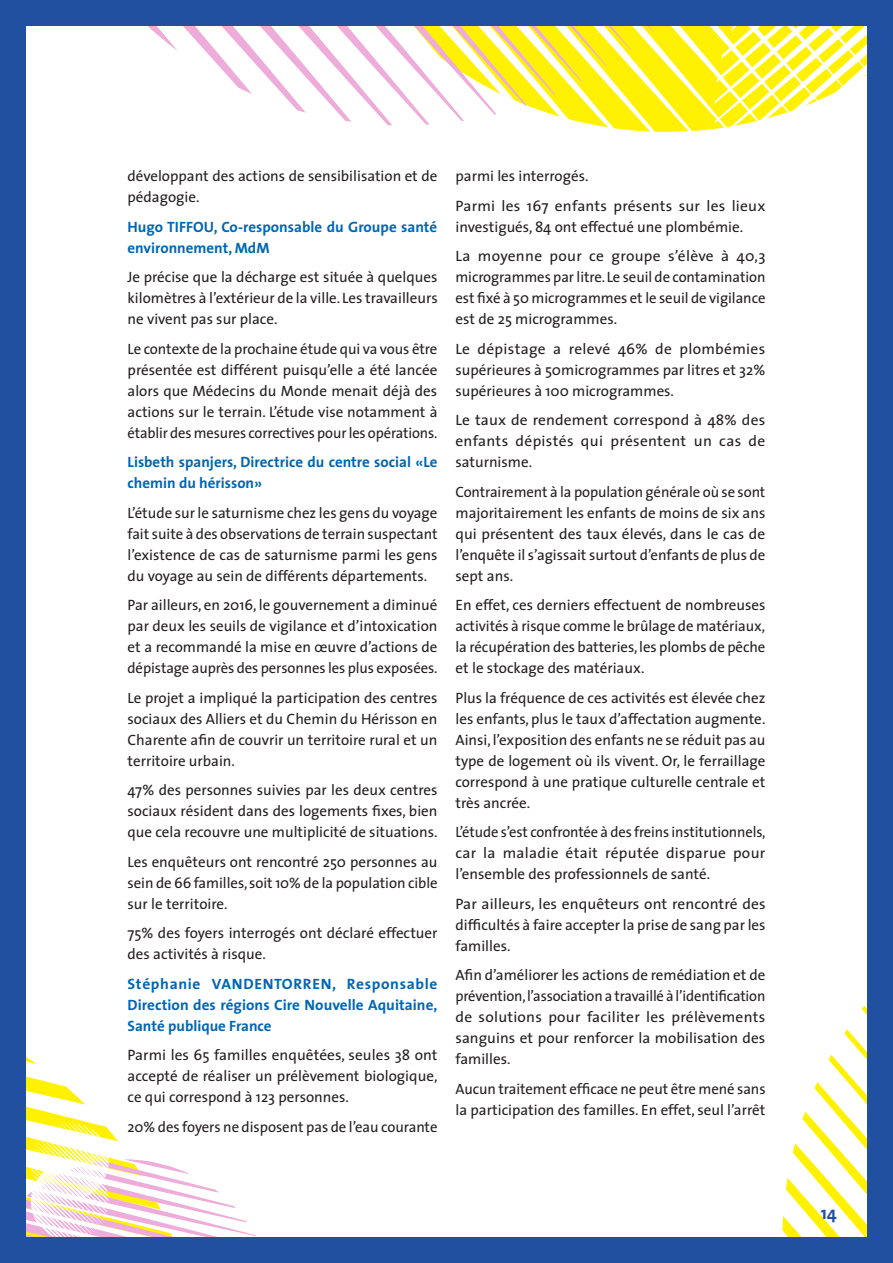
<style>
.page{position:relative;width:893px;height:1263px;background:#fff}
.page>*{position:absolute;margin:0;border:0;box-sizing:border-box;transform-origin:0 0}
.t1{font:700 18px "The Sans";color:#2150a1}
.t2{font:15px/21px "The Sans";color:#231f20;text-align:justify}
.t3{font:700 15px/21px "The Sans";color:#0166b3}
</style>
<div class="page">
<svg style="left:148px;top:26px;width:719px;height:106px"></svg>
<svg style="left:782px;top:1005px;width:85px;height:232px"></svg>
<svg style="left:26px;top:1057px;width:230px;height:180px"></svg>
<div style="left:0;top:0;width:26px;height:1263px;background:#2150a1"></div>
<div style="left:867px;top:0;width:26px;height:1263px;background:#2150a1"></div>
<div style="left:0;top:0;width:893px;height:26px;background:#2150a1"></div>
<div style="left:0;top:1237px;width:893px;height:26px;background:#2150a1"></div>
<p class="t2" style="left:128px;top:165px;width:311px">développant des actions de sensibilisation et de pédagogie.</p>
<p class="t3" style="left:128px;top:216px;width:311px">Hugo TIFFOU, Co-responsable du Groupe santé environnement, MdM</p>
<p class="t2" style="left:128px;top:266px;width:312px">Je précise que la décharge est située à quelques kilomètres à l’extérieur de la ville. Les travailleurs ne vivent pas sur place.</p>
<p class="t2" style="left:128px;top:338px;width:311px">Le contexte de la prochaine étude qui va vous être présentée est différent puisqu’elle a été lancée alors que Médecins du Monde menait déjà des actions sur le terrain. L’étude vise notamment à établir des mesures correctives pour les opérations.</p>
<p class="t3" style="left:128px;top:451px;width:311px">Lisbeth spanjers, Directrice du centre social «Le chemin du hérisson»</p>
<p class="t2" style="left:128px;top:502px;width:311px">L’étude sur le saturnisme chez les gens du voyage fait suite à des observations de terrain suspectant l’existence de cas de saturnisme parmi les gens du voyage au sein de différents départements.</p>
<p class="t2" style="left:128px;top:594px;width:312px">Par ailleurs, en 2016, le gouvernement a diminué par deux les seuils de vigilance et d’intoxication et a recommandé la mise en œuvre d’actions de dépistage auprès des personnes les plus exposées.</p>
<p class="t2" style="left:128px;top:687px;width:311px">Le projet a impliqué la participation des centres sociaux des Alliers et du Chemin du Hérisson en Charente afin de couvrir un territoire rural et un territoire urbain.</p>
<p class="t2" style="left:128px;top:779px;width:311px">47% des personnes suivies par les deux centres sociaux résident dans des logements fixes, bien que cela recouvre une multiplicité de situations.</p>
<p class="t2" style="left:128px;top:851px;width:312px">Les enquêteurs ont rencontré 250 personnes au sein de 66 familles, soit 10% de la population cible sur le territoire.</p>
<p class="t2" style="left:128px;top:922px;width:312px">75% des foyers interrogés ont déclaré effectuer des activités à risque.</p>
<p class="t3" style="left:128px;top:973px;width:311px;text-align:justify">Stéphanie VANDENTORREN, Responsable Direction des régions Cire Nouvelle Aquitaine, Santé publique France</p>
<p class="t2" style="left:128px;top:1044px;width:311px">Parmi les 65 familles enquêtées, seules 38 ont accepté de réaliser un prélèvement biologique, ce qui correspond à 123 personnes.</p>
<p class="t2" style="left:128px;top:1116px;width:311px">20% des foyers ne disposent pas de l’eau courante</p>
<p class="t2" style="left:455px;top:165px;width:134px">parmi les interrogés.</p>
<p class="t2" style="left:455px;top:195px;width:311px">Parmi les 167 enfants présents sur les lieux investigués, 84 ont effectué une plombémie.</p>
<p class="t2" style="left:455px;top:245px;width:311px">La moyenne pour ce groupe s’élève à 40,3 microgrammes par litre. Le seuil de contamination est fixé à 50 microgrammes et le seuil de vigilance est de 25 microgrammes.</p>
<p class="t2" style="left:455px;top:338px;width:311px">Le dépistage a relevé 46% de plombémies supérieures à 50microgrammes par litres et 32% supérieures à 100 microgrammes.</p>
<p class="t2" style="left:455px;top:409px;width:311px">Le taux de rendement correspond à 48% des enfants dépistés qui présentent un cas de saturnisme.</p>
<p class="t2" style="left:455px;top:481px;width:311px">Contrairement à la population générale où se sont majoritairement les enfants de moins de six ans qui présentent des taux élevés, dans le cas de l’enquête il s’agissait surtout d’enfants de plus de sept ans.</p>
<p class="t2" style="left:455px;top:594px;width:311px">En effet, ces derniers effectuent de nombreuses activités à risque comme le brûlage de matériaux, la récupération des batteries, les plombs de pêche et le stockage des matériaux.</p>
<p class="t2" style="left:455px;top:687px;width:312px">Plus la fréquence de ces activités est élevée chez les enfants, plus le taux d’affectation augmente.<br>Ainsi, l’exposition des enfants ne se réduit pas au type de logement où ils vivent. Or, le ferraillage correspond à une pratique culturelle centrale et très ancrée.</p>
<p class="t2" style="left:455px;top:821px;width:312px">L’étude s’est confrontée à des freins institutionnels, car la maladie était réputée disparue pour l’ensemble des professionnels de santé.</p>
<p class="t2" style="left:455px;top:893px;width:312px">Par ailleurs, les enquêteurs ont rencontré des difficultés à faire accepter la prise de sang par les familles.</p>
<p class="t2" style="left:455px;top:964px;width:311px">Afin d’améliorer les actions de remédiation et de prévention, l’association a travaillé à l’identification de solutions pour faciliter les prélèvements sanguins et pour renforcer la mobilisation des familles.</p>
<p class="t2" style="left:455px;top:1078px;width:312px">Aucun traitement efficace ne peut être mené sans la participation des familles. En effet, seul l’arrêt</p>
<p class="t1" style="left:821px;top:1197px;width:18px">14</p>
</div>
